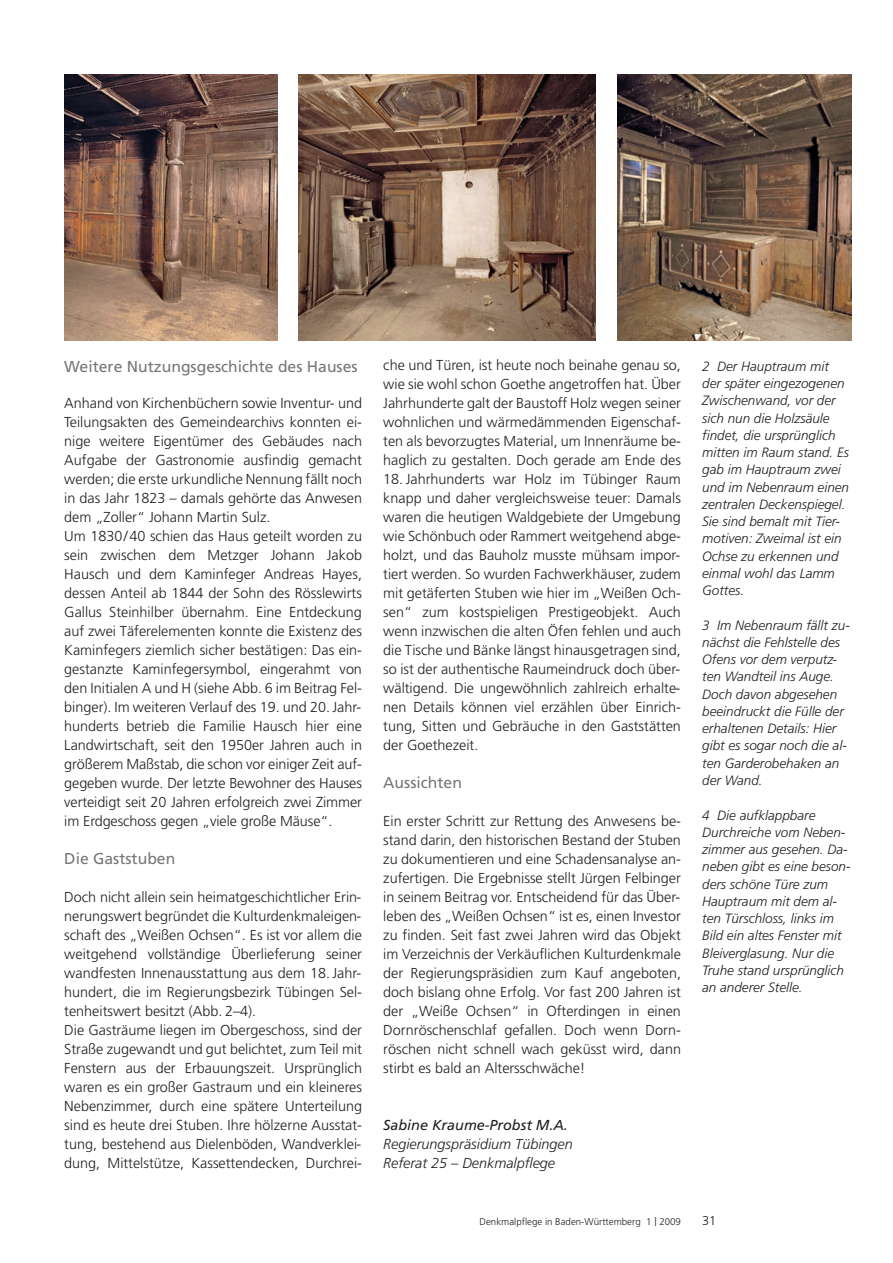
<style>
.page{position:relative;width:893px;height:1263px;background:#fff}
.page>*{position:absolute;margin:0;border:0;box-sizing:border-box;transform-origin:0 0}
.t1{font:15.75px "Frutiger";color:#76787b}
.t2{font:300 14.4px/19px "Frutiger";color:#231f20;text-align:justify}
.t3{font:italic 300 14.4px/19px "Frutiger";color:#231f20}
.t4{font:italic 300 13.5px/17.2px "Frutiger";color:#231f20}
.t5{font:300 12.75px "Frutiger";color:#231f20}
.t6{font:300 9.75px "Frutiger";color:#231f20}
.s1{font-weight:400}
.s2{font-size:12px}
</style>
<div class="page">
<img style="left:64px;top:75px;width:213px;height:266px">
<img style="left:298px;top:75px;width:298px;height:266px">
<img style="left:617px;top:75px;width:234px;height:266px">
<p class="t1" style="left:64px;top:360px;width:295px">Weitere Nutzungsgeschichte des Hauses</p>
<p class="t2" style="left:64px;top:395px;width:299px;text-align:left">Anhand von Kirchenbüchern sowie Inventur- und Teilungsakten des Gemeindearchivs konnten ei&shy;nige weitere Eigentümer des Gebäudes nach Aufgabe der Gastronomie ausfindig gemacht werden; die erste urkundliche Nennung fällt noch in das Jahr 1823 – damals gehörte das Anwesen dem „Zoller“ Johann Martin Sulz.<br>Um 1830/40 schien das Haus geteilt worden zu sein zwischen dem Metzger Johann Jakob Hausch und dem Kaminfeger Andreas Hayes, dessen Anteil ab 1844 der Sohn des Rösslewirts Gallus Steinhilber übernahm. Eine Entdeckung auf zwei Täferelementen konnte die Existenz des Kaminfegers ziemlich sicher bestätigen: Das ein&shy;gestanzte Kaminfegersymbol, eingerahmt von den Initialen A und H (siehe Abb. 6 im Beitrag Fel&shy;binger). Im weiteren Verlauf des 19. und 20. Jahr&shy;hunderts betrieb die Familie Hausch hier eine Landwirtschaft, seit den 1950er Jahren auch in größerem Maßstab, die schon vor einiger Zeit auf&shy;gegeben wurde. Der letzte Bewohner des Hauses verteidigt seit 20 Jahren erfolgreich zwei Zimmer im Erdgeschoss gegen „viele große Mäuse“.</p>
<p class="t1" style="left:64px;top:852px;width:113px">Die Gaststuben</p>
<p class="t2" style="left:64px;top:888px;width:299px;text-align:left">Doch nicht allein sein heimatgeschichtlicher Erin&shy;nerungswert begründet die Kulturdenkmaleigen&shy;schaft des „Weißen Ochsen“. Es ist vor allem die weitgehend vollständige Überlieferung seiner wandfesten Innenausstattung aus dem 18. Jahr&shy;hundert, die im Regierungsbezirk Tübingen Sel&shy;tenheitswert besitzt (Abb. 2–4).<br>Die Gasträume liegen im Obergeschoss, sind der Straße zugewandt und gut belichtet, zum Teil mit Fenstern aus der Erbauungszeit. Ursprünglich waren es ein großer Gastraum und ein kleineres Nebenzimmer, durch eine spätere Unterteilung sind es heute drei Stuben. Ihre hölzerne Ausstat&shy;tung, bestehend aus Dielenböden, Wandverklei&shy;dung, Mittelstütze, Kassettendecken, Durchrei-</p>
<p class="t2" style="left:383px;top:357px;width:299px">che und Türen, ist heute noch beinahe genau so, wie sie wohl schon Goethe angetroffen hat. Über Jahrhunderte galt der Baustoff Holz wegen seiner wohnlichen und wärmedämmenden Eigenschaf&shy;ten als bevorzugtes Material, um Innenräume be&shy;haglich zu gestalten. Doch gerade am Ende des</p>
<p class="t2" style="left:383px;top:471px;width:299px">18. Jahrhunderts war Holz im Tübinger Raum knapp und daher vergleichsweise teuer: Damals waren die heutigen Waldgebiete der Umgebung wie Schönbuch oder Rammert weitgehend abge&shy;holzt, und das Bauholz musste mühsam impor&shy;tiert werden. So wurden Fachwerkhäuser, zudem mit getäferten Stuben wie hier im „Weißen Och&shy;sen“ zum kostspieligen Prestigeobjekt. Auch wenn inzwischen die alten Öfen fehlen und auch die Tische und Bänke längst hinausgetragen sind, so ist der authentische Raumeindruck doch über&shy;wältigend. Die ungewöhnlich zahlreich erhalte&shy;nen Details können viel erzählen über Einrich&shy;tung, Sitten und Gebräuche in den Gaststätten der Goethezeit.</p>
<p class="t1" style="left:383px;top:776px;width:80px">Aussichten</p>
<p class="t2" style="left:383px;top:813px;width:299px">Ein erster Schritt zur Rettung des Anwesens be&shy;stand darin, den historischen Bestand der Stuben zu dokumentieren und eine Schadensanalyse an&shy;zufertigen. Die Ergebnisse stellt Jürgen Felbinger in seinem Beitrag vor. Entscheidend für das Über&shy;leben des „Weißen Ochsen“ ist es, einen Investor zu finden. Seit fast zwei Jahren wird das Objekt im Verzeichnis der Verkäuflichen Kulturdenkmale der Regierungspräsidien zum Kauf angeboten, doch bislang ohne Erfolg. Vor fast 200 Jahren ist der „Weiße Ochsen“ in Ofterdingen in einen Dornröschenschlaf gefallen. Doch wenn Dorn&shy;röschen nicht schnell wach geküsst wird, dann stirbt es bald an Altersschwäche!</p>
<p class="t3" style="left:383px;top:1116px;width:191px"><span class="s1">Sabine Kraume-Probst M.A.<br></span>Regierungspräsidium Tübingen<br>Referat 25 – Denkmalpflege</p>
<p class="t4" style="left:702px;top:358px;width:148px">2 Der Hauptraum mit der später eingezogenen<br>Zwischenwand, vor der sich nun die Holzsäule findet, die ursprünglich mitten im Raum stand. Es gab im Hauptraum zwei und im Nebenraum einen zentralen Deckenspiegel.<br>Sie sind bemalt mit Tier&shy;motiven: Zweimal ist ein<br>Ochse zu erkennen und einmal wohl das Lamm<br>Gottes.</p>
<p class="t4" style="left:702px;top:617px;width:149px">3 Im Nebenraum fällt zu&shy;nächst die Fehlstelle des<br>Ofens vor dem verputz&shy;ten Wandteil ins Auge.<br>Doch davon abgesehen beeindruckt die Fülle der erhaltenen Details: Hier gibt es sogar noch die al&shy;ten Garderobehaken an der Wand.</p>
<p class="t4" style="left:702px;top:807px;width:150px">4 Die aufklappbare<br>Durchreiche vom Neben&shy;zimmer aus gesehen. Da&shy;neben gibt es eine beson&shy;ders schöne Türe zum<br>Hauptraum mit dem al&shy;ten Türschloss, links im<br>Bild ein altes Fenster mit<br>Bleiverglasung. Nur die<br>Truhe stand ursprünglich an anderer Stelle.</p>
<p class="t6" style="left:479px;top:1217px;width:203px">Denkmalpflege in Baden-Württemberg 1 <span class="s2">|</span> 2009</p>
<p class="t5" style="left:702px;top:1215px;width:16px">31</p>
</div>
